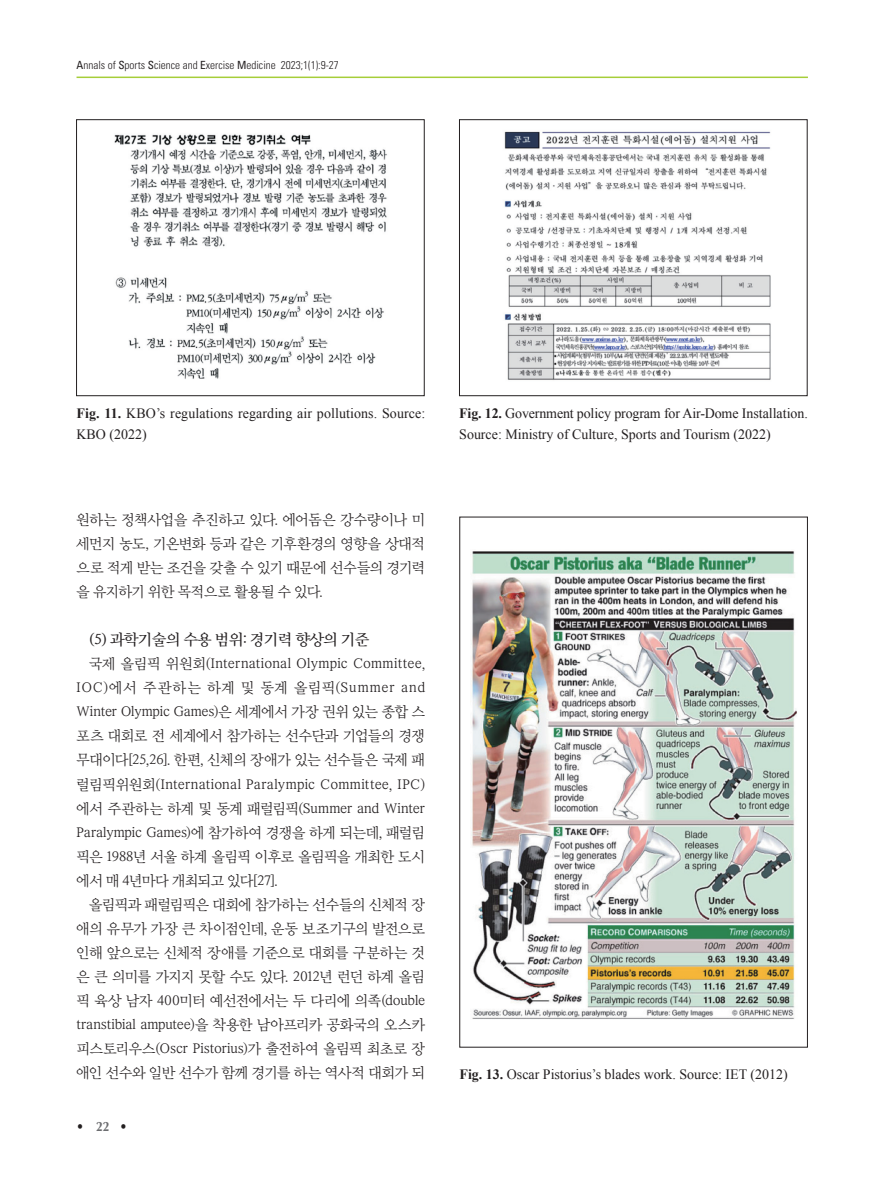
<style>
.page{position:relative;width:893px;height:1191px;background:#fff}
.page>*{position:absolute;margin:0;border:0;box-sizing:border-box;transform-origin:0 0}
._1{font:15px "Yoon Myungjo Pro 740";letter-spacing:-.03em;color:#231f20}
._12_본문{font:14.25px/24px "Yoon Myungjo Pro 730";letter-spacing:-.025em;color:#231f20;text-align:justify}
._17_Figure{font:14.25px/21px "Times New Roman";color:#231f20}
.t1{font:700 13.5px "Optima";color:#231f20;scale:.9 1}
.t2{font:300 condensed 11.25px "Univers";color:#231f20}
.s1{font-weight:400}
.s2{font-weight:700}
.s3{color:#6c6d70}
</style>
<div class="page">
<hr style="left:77px;top:77px;width:731px;height:1px;background:#a6ce39">
<img style="left:114px;top:134px;width:273px;height:245px">
<div style="left:76px;top:119px;width:348px;height:277px;border:1px solid #231f20"></div>
<img style="left:504px;top:131px;width:267px;height:249px">
<div style="left:459px;top:119px;width:348px;height:277px;border:1px solid #231f20"></div>
<img style="left:471px;top:551px;width:326px;height:468px">
<p class="t2" style="left:77px;top:58px;width:264px"><span class="s1">A</span>nnals of <span class="s1">S</span>ports <span class="s1">S</span>cience and <span class="s1">E</span>xercise <span class="s1">M</span>edicine 2023;1(1):9-27</p>
<p class="_17_Figure" style="left:77px;top:402px;width:350px"><span class="s2">Fig. 11.</span> KBO’s regulations regarding air pollutions. Source:<br>KBO (2022)</p>
<p class="_17_Figure" style="left:459px;top:402px;width:350px"><span class="s2">Fig. 12.</span> Government policy program for Air-Dome Installation.<br>Source: Ministry of Culture, Sports and Tourism (2022)</p>
<p class="_12_본문" style="left:77px;top:507px;width:350px">원하는 정책사업을 추진하고 있다. 에어돔은 강수량이나 미 세먼지 농도, 기온변화 등과 같은 기후환경의 영향을 상대적 으로 적게 받는 조건을 갖출 수 있기 때문에 선수들의 경기력 을 유지하기 위한 목적으로 활용될 수 있다.</p>
<p class="_1" style="left:89px;top:630px;width:282px">(5) 과학기술의 수용 범위: 경기력 향상의 기준</p>
<p class="_12_본문" style="left:77px;top:651px;width:350px;text-indent:13px">국제 올림픽 위원회(International Olympic Committee, IOC)에서 주관하는 하계 및 동계 올림픽(Summer and Winter Olympic Games)은 세계에서 가장 권위 있는 종합 스 포츠 대회로 전 세계에서 참가하는 선수단과 기업들의 경쟁 무대이다[25,26]. 한편, 신체의 장애가 있는 선수들은 국제 패 럴림픽위원회(International Paralympic Committee, IPC) 에서 주관하는 하계 및 동계 패럴림픽(Summer and Winter Paralympic Games)에 참가하여 경쟁을 하게 되는데, 패럴림 픽은 1988년 서울 하계 올림픽 이후로 올림픽을 개최한 도시 에서 매 4년마다 개최되고 있다[27].</p>
<p class="_12_본문" style="left:77px;top:891px;width:350px;text-indent:13px">올림픽과 패럴림픽은 대회에 참가하는 선수들의 신체적 장 애의 유무가 가장 큰 차이점인데, 운동 보조기구의 발전으로 인해 앞으로는 신체적 장애를 기준으로 대회를 구분하는 것 은 큰 의미를 가지지 못할 수도 있다. 2012년 런던 하계 올림 픽 육상 남자 400미터 예선전에서는 두 다리에 의족(double transtibial amputee)을 착용한 남아프리카 공화국의 오스카 피스토리우스(Oscr Pistorius)가 출전하여 올림픽 최초로 장 애인 선수와 일반 선수가 함께 경기를 하는 역사적 대회가 되</p>
<p class="t1" style="left:77px;top:1118px;width:58px">• <span class="s3">22</span> •</p>
<p class="_17_Figure" style="left:459px;top:1064px;width:330px"><span class="s2">Fig. 13.</span> Oscar Pistorius’s blades work. Source: IET (2012)</p>
</div>
